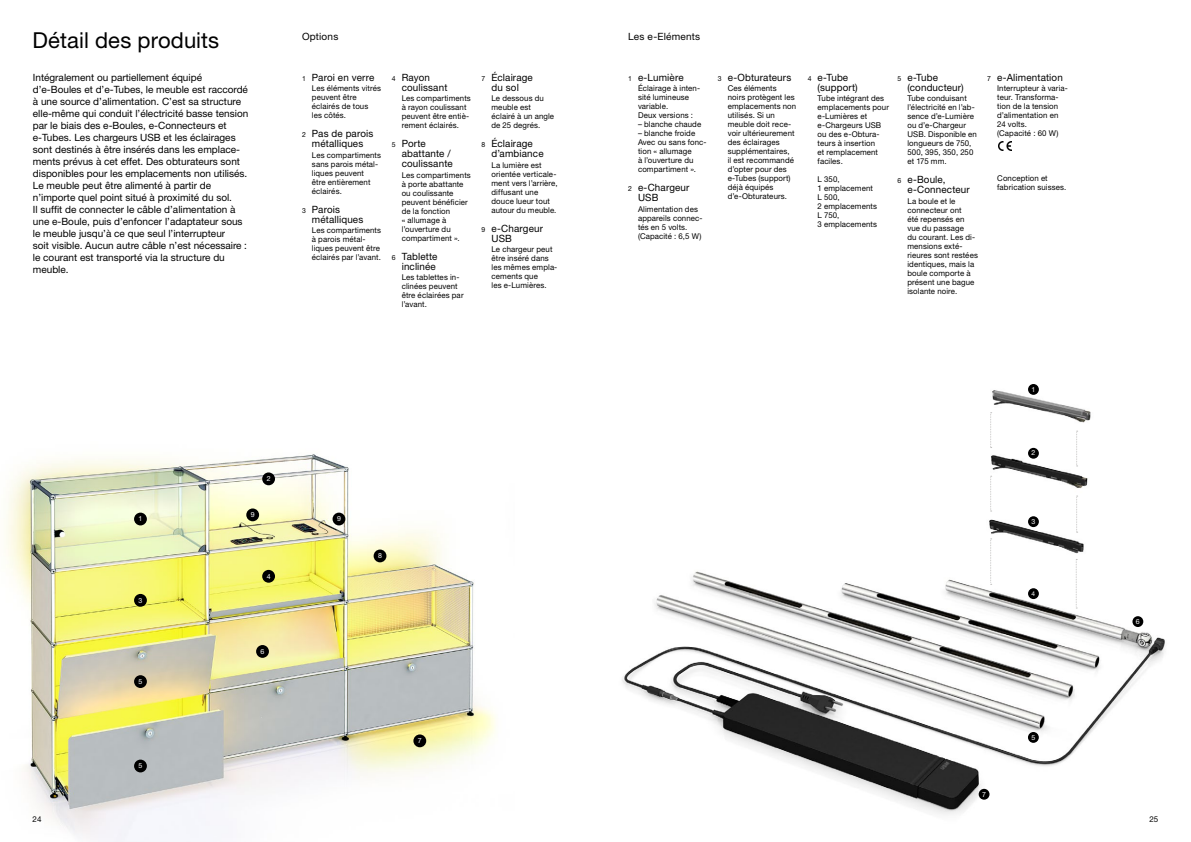
<style>
.page{position:relative;width:1191px;height:842px;background:#fff}
.page>*{position:absolute;margin:0;border:0;box-sizing:border-box;transform-origin:0 0}
.t1{font:22px "Helvetica Neue LT Pro";letter-spacing:.005em;color:#000}
.t2{font:10px/12px "Helvetica Neue LT Pro";color:#000}
.t3{font:10px "Helvetica Neue LT Pro";letter-spacing:.02em;color:#000}
.t4{font:8px/9px "Helvetica Neue LT Pro";letter-spacing:.015em;color:#000}
.t5{font:7px "Helvetica Neue LT Pro";color:#fff}
.t6{font:6.5px "Helvetica Neue LT Pro";color:#fff}
.s1{font-size:7px}
</style>
<div class="page">
<img style="left:5px;top:454px;width:491px;height:388px">
<div style="left:134px;top:513px;width:13px;height:12px;background:#000;border-radius:50%"></div>
<div style="left:262px;top:472px;width:13px;height:13px;background:#000;border-radius:50%"></div>
<div style="left:134px;top:594px;width:13px;height:13px;background:#000;border-radius:50%"></div>
<div style="left:262px;top:570px;width:13px;height:13px;background:#000;border-radius:50%"></div>
<div style="left:134px;top:675px;width:13px;height:13px;background:#000;border-radius:50%"></div>
<div style="left:134px;top:760px;width:13px;height:12px;background:#000;border-radius:50%"></div>
<div style="left:256px;top:645px;width:13px;height:13px;background:#000;border-radius:50%"></div>
<div style="left:413px;top:734px;width:13px;height:13px;background:#000;border-radius:50%"></div>
<div style="left:373px;top:549px;width:13px;height:13px;background:#000;border-radius:50%"></div>
<div style="left:246px;top:508px;width:13px;height:13px;background:#000;border-radius:50%"></div>
<div style="left:332px;top:513px;width:13px;height:12px;background:#000;border-radius:50%"></div>
<img style="left:622px;top:384px;width:543px;height:431px">
<div style="left:978px;top:789px;width:11px;height:11px;background:#000;border-radius:50%"></div>
<div style="left:1028px;top:448px;width:10px;height:11px;background:#000;border-radius:50%"></div>
<div style="left:1028px;top:384px;width:10px;height:11px;background:#000;border-radius:50%"></div>
<div style="left:1028px;top:516px;width:10px;height:11px;background:#000;border-radius:50%"></div>
<div style="left:1028px;top:588px;width:10px;height:11px;background:#000;border-radius:50%"></div>
<div style="left:1132px;top:616px;width:11px;height:11px;background:#000;border-radius:50%"></div>
<div style="left:1028px;top:732px;width:10px;height:11px;background:#000;border-radius:50%"></div>
<svg style="left:990px;top:412px;width:1px;height:36px"></svg>
<svg style="left:990px;top:476px;width:1px;height:36px"></svg>
<svg style="left:990px;top:538px;width:1px;height:47px"></svg>
<svg style="left:1076px;top:431px;width:1px;height:36px"></svg>
<svg style="left:1076px;top:496px;width:1px;height:37px"></svg>
<svg style="left:1075px;top:559px;width:2px;height:50px"></svg>
<svg style="left:998px;top:141px;width:13px;height:10px"></svg>
<h1 class="t1" style="left:33px;top:27px;width:188px">Détail des produits</h1>
<p class="t2" style="left:33px;top:71px;width:217px">Intégralement ou partiellement équipé d’e-Boules et d’e-Tubes, le meuble est raccordé à une source d’alimentation. C’est sa structure elle-même qui conduit l’électricité basse tension par le biais des e-Boules, e-Connecteurs et e-Tubes. Les chargeurs USB et les éclairages sont destinés à être insérés dans les emplace&shy;ments prévus à cet effet. Des obturateurs sont disponibles pour les emplacements non utilisés.<br>Le meuble peut être alimenté à partir de n’importe quel point situé à proximité du sol.<br>Il suffit de connecter le câble d’alimentation à une e-Boule, puis d’enfoncer l’adaptateur sous le meuble jusqu’à ce que seul l’interrupteur<br>soit visible. Aucun autre câble n’est nécessaire : le courant est transporté via la structure du meuble.</p>
<p class="t3" style="left:302px;top:30px;width:38px">Options</p>
<p class="t2" style="left:302px;top:71px;width:74px"><span class="s1">1</span> Paroi en verre</p>
<p class="t4" style="left:312px;top:84px;width:71px">Les éléments vitrés peuvent être éclairés de tous<br>les côtés.</p>
<p class="t2" style="left:302px;top:128px;width:73px;line-height:10px;text-align:center"><span class="s1">2</span> Pas de parois métalliques</p>
<p class="t4" style="left:312px;top:150px;width:71px">Les compartiments sans parois métal&shy;liques peuvent<br>être entièrement éclairés.</p>
<p class="t2" style="left:312px;top:204px;width:53px;line-height:10px;text-indent:-10px"><span class="s1">3</span> Parois métalliques</p>
<p class="t4" style="left:312px;top:226px;width:71px">Les compartiments à parois métal&shy;liques peuvent être éclairés par l’avant.</p>
<p class="t2" style="left:402px;top:72px;width:47px;line-height:10px;text-indent:-10px"><span class="s1">4</span> Rayon coulissant</p>
<p class="t4" style="left:402px;top:94px;width:71px">Les compartiments à rayon coulissant peuvent être entiè&shy;rement éclairés.</p>
<p class="t2" style="left:402px;top:138px;width:52px;line-height:10px;text-indent:-10px"><span class="s1">5</span> Porte abattante / coulissante</p>
<p class="t4" style="left:402px;top:170px;width:71px">Les compartiments à porte abattante ou coulissante peuvent bénéficier de la fonction<br>« allumage à l’ouverture du compartiment ».</p>
<p class="t2" style="left:392px;top:251px;width:47px;line-height:10px;text-align:right"><span class="s1">6</span> Tablette inclinée</p>
<p class="t4" style="left:402px;top:273px;width:63px">Les tablettes in&shy;clinées peuvent être éclairées par l’avant.</p>
<p class="t2" style="left:481px;top:72px;width:53px;line-height:10px;text-align:center"><span class="s1">7</span> Éclairage du sol</p>
<p class="t4" style="left:491px;top:94px;width:64px">Le dessous du meuble est éclairé à un angle de 25 degrés.</p>
<p class="t2" style="left:491px;top:138px;width:54px;line-height:10px;text-indent:-10px"><span class="s1">8</span> Éclairage d’ambiance</p>
<p class="t4" style="left:491px;top:160px;width:68px">La lumière est orientée verticale&shy;ment vers l’arrière, diffusant une douce lueur tout autour du meuble.</p>
<p class="t2" style="left:491px;top:223px;width:53px;line-height:10px;text-indent:-10px"><span class="s1">9</span> e-Chargeur<br>USB</p>
<p class="t4" style="left:491px;top:245px;width:67px">Le chargeur peut être inséré dans les mêmes empla&shy;cements que<br>les e-Lumières.</p>
<p class="t5" style="left:138px;top:514px;width:5px">1</p>
<p class="t5" style="left:138px;top:596px;width:5px">3</p>
<p class="t5" style="left:138px;top:677px;width:5px">5</p>
<p class="t5" style="left:138px;top:761px;width:5px">5</p>
<p class="t5" style="left:251px;top:510px;width:5px">9</p>
<p class="t5" style="left:267px;top:474px;width:5px">2</p>
<p class="t5" style="left:267px;top:572px;width:5px">4</p>
<p class="t5" style="left:260px;top:647px;width:5px">6</p>
<p class="t5" style="left:337px;top:514px;width:5px">9</p>
<p class="t5" style="left:378px;top:551px;width:5px">8</p>
<p class="t5" style="left:418px;top:736px;width:5px">7</p>
<p class="t3" style="left:628px;top:30px;width:74px">Les e-Eléments</p>
<p class="t2" style="left:628px;top:71px;width:57px"><span class="s1">1</span> e-Lumière</p>
<p class="t4" style="left:638px;top:84px;width:63px">Éclairage à inten&shy;sité lumineuse variable.<br>Deux versions :</p>
<p class="t4" style="left:638px;top:120px;width:65px">– blanche chaude</p>
<p class="t4" style="left:638px;top:129px;width:70px">– blanche froide<br>Avec ou sans fonc&shy;tion « allumage<br>à l’ouverture du compartiment ».</p>
<p class="t2" style="left:638px;top:182px;width:53px;line-height:10px;text-indent:-10px"><span class="s1">2</span> e-Chargeur<br>USB</p>
<p class="t4" style="left:638px;top:204px;width:66px">Alimentation des appareils connec&shy;tés en 5 volts. (Capacité : 6,5 W)</p>
<p class="t2" style="left:718px;top:71px;width:75px"><span class="s1">3</span> e-Obturateurs</p>
<p class="t4" style="left:728px;top:84px;width:70px">Ces éléments noirs protègent les emplacements non utilisés. Si un meuble doit rece&shy;voir ultérieurement des éclairages supplémentaires,<br>il est recommandé d’opter pour des e-Tubes (support) déjà équipés d’e-Obturateurs.</p>
<p class="t2" style="left:817px;top:72px;width:42px;line-height:10px;text-indent:-10px"><span class="s1">4</span> e-Tube (support)</p>
<p class="t4" style="left:817px;top:94px;width:73px">Tube intégrant des emplacements pour e-Lumières et e-Chargeurs USB ou des e-Obtura&shy;teurs à insertion<br>et remplacement faciles.</p>
<p class="t4" style="left:817px;top:175px;width:61px">L 350,<br>1 emplacement<br>L 500,<br>2 emplacements<br>L 750,<br>3 emplacements</p>
<p class="t2" style="left:907px;top:72px;width:58px;line-height:10px;text-indent:-10px"><span class="s1">5</span> e-Tube (conducteur)</p>
<p class="t4" style="left:907px;top:94px;width:71px">Tube conduisant l’électricité en l’ab&shy;sence d’e-Lumière ou d’e-Chargeur<br>USB. Disponible en longueurs de 750,<br>500, 395, 350, 250 et 175 mm.</p>
<p class="t2" style="left:907px;top:174px;width:64px;line-height:10px;text-indent:-10px"><span class="s1">6</span> e-Boule, e-Connecteur</p>
<p class="t4" style="left:907px;top:196px;width:72px">La boule et le connecteur ont<br>été repensés en vue du passage<br>du courant. Les di&shy;mensions exté&shy;rieures sont restées identiques, mais la boule comporte à présent une bague isolante noire.</p>
<p class="t2" style="left:987px;top:71px;width:77px"><span class="s1">7</span> e-Alimentation</p>
<p class="t4" style="left:997px;top:84px;width:72px">Interrupteur à varia&shy;teur. Transforma&shy;tion de la tension d’alimentation en<br>24 volts.<br>(Capacité : 60 W)</p>
<p class="t4" style="left:997px;top:174px;width:71px">Conception et fabrication suisses.</p>
<p class="t5" style="left:1031px;top:385px;width:5px">1</p>
<p class="t5" style="left:1031px;top:449px;width:5px">2</p>
<p class="t5" style="left:1031px;top:517px;width:5px">3</p>
<p class="t6" style="left:1031px;top:589px;width:5px">4</p>
<p class="t5" style="left:982px;top:790px;width:5px">7</p>
<p class="t5" style="left:1031px;top:733px;width:5px">5</p>
<p class="t5" style="left:1136px;top:617px;width:5px">6</p>
<p class="t4" style="left:33px;top:815px;width:10px">24</p>
<p class="t4" style="left:1149px;top:815px;width:10px">25</p>
</div>
